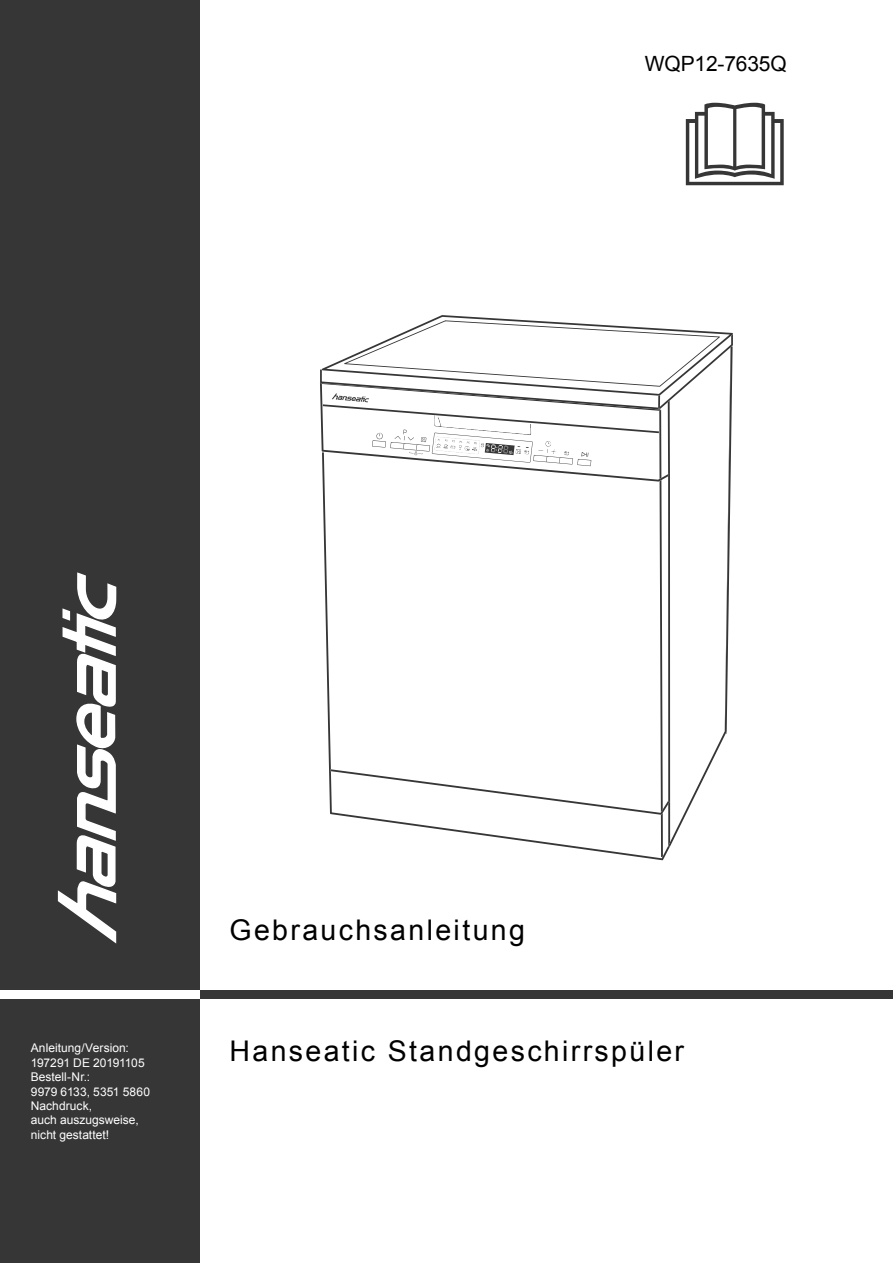
<style>
.page{position:relative;width:893px;height:1263px;background:#fff}
.page>*{position:absolute;margin:0;border:0;box-sizing:border-box;transform-origin:0 0}
.t1{font:28.5px "Arial";letter-spacing:.085em;color:#000}
.t2{font:21px "Arial";letter-spacing:-.01em;color:#000}
.t3{font:12px/14.4px "Arial";color:#fff}
</style>
<div class="page">
<div style="left:0;top:0;width:199px;height:1263px;background:#363636"></div>
<div style="left:0;top:990px;width:893px;height:9px;background:#363636"></div>
<div style="left:0;top:990px;width:199px;height:9px;background:#fff"></div>
<svg style="left:686px;top:103px;width:98px;height:82px"></svg>
<svg style="left:320px;top:315px;width:413px;height:542px"></svg>
<svg style="left:57px;top:572px;width:60px;height:372px"></svg>
<img style="left:463px;top:449px;width:106px;height:5px">
<h2 class="t2" style="left:645px;top:52px;width:143px">WQP12-7635Q</h2>
<p class="t3" style="left:31px;top:1041px;width:121px">Anleitung/Version:<br>197291 DE 20191105<br>Bestell-Nr.:<br>9979 6133, 5351 5860<br>Nachdruck,<br>auch aus zugs wei se, nicht ge stat tet!</p>
<h1 class="t1" style="left:229px;top:914px;width:297px">Gebrauchsanleitung</h1>
<h1 class="t1" style="left:229px;top:1036px;width:456px">Hanseatic Standgeschirrspüler</h1>
</div>
